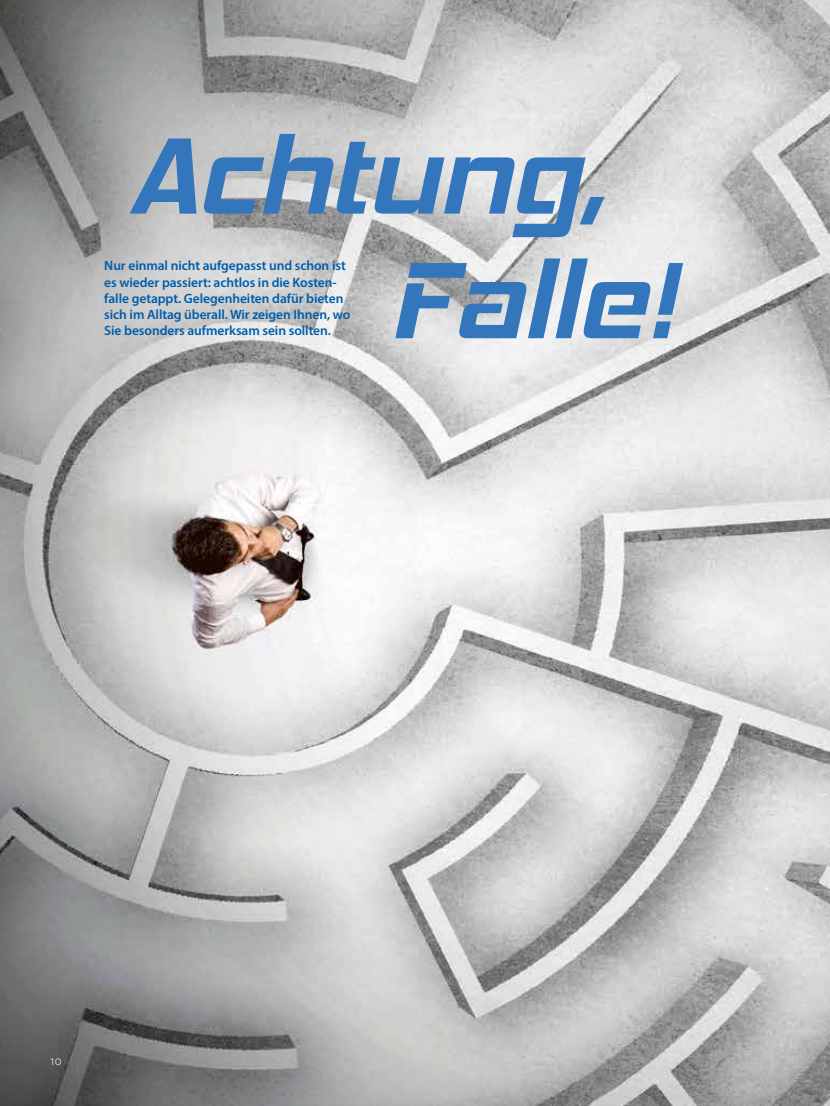
<style>
.page{position:relative;width:830px;height:1106px;background:#fff}
.page>*{position:absolute;margin:0;border:0;box-sizing:border-box;transform-origin:0 0}
.t1{font:italic 700 111px/124.5px "Hemi Head Rg";color:#3476bb}
.t2{font:600 13.5px/16.2px "Myriad Pro";letter-spacing:-.005em;color:#005ca9}
.t3{font:300 13.5px "Myriad Pro";color:#fff}
</style>
<div class="page">
<img style="left:0;top:0;width:829px;height:1106px">
<h1 class="t1" style="left:389px;top:113px;width:287px;text-indent:-261px">Achtung,<br>Falle!</h1>
<p class="t2" style="left:104px;top:257px;width:247px">Nur einmal nicht aufgepasst und schon ist es wieder passiert: achtlos in die Kosten&shy;falle getappt. Gelegenheiten dafür bieten sich im Alltag überall. Wir zeigen Ihnen, wo Sie besonders aufmerksam sein sollten.</p>
<p class="t3" style="left:50px;top:1052px;width:13px">10</p>
</div>
